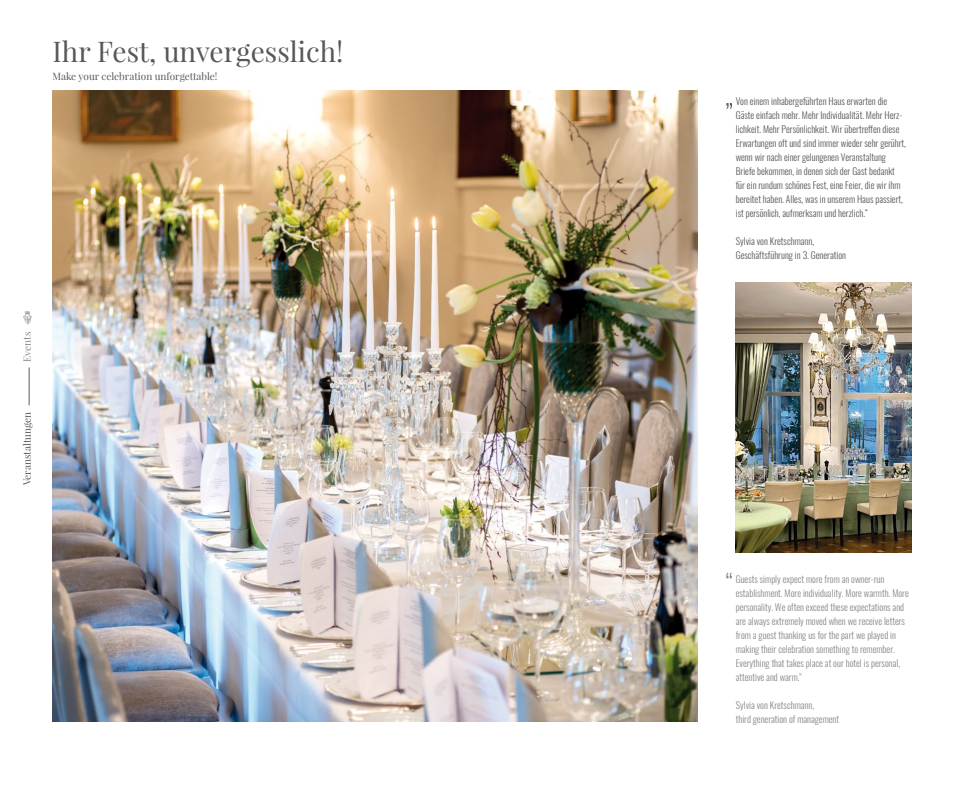
<style>
.page{position:relative;width:964px;height:794px;background:#fff}
.page>*{position:absolute;margin:0;border:0;box-sizing:border-box;transform-origin:0 0}
.t1{font:28px "Playfair Display";color:#58585a}
.t2{font:10px "Playfair Display";color:#58585a}
.t3{font:10px "Playfair Display";color:#87888a}
.t4{font:300 9.5px/14px "Oswald";color:#58585a}
.t5{font:300 9.5px/14px "Oswald";color:#87888a}
</style>
<div class="page">
<img style="left:52px;top:91px;width:645px;height:630px">
<hr style="left:29px;top:367px;width:1px;height:38px;background:#58585a">
<img style="left:735px;top:283px;width:176px;height:269px">
<svg style="left:23px;top:311px;width:9px;height:13px"></svg>
<svg style="left:726px;top:103px;width:6px;height:6px"></svg>
<svg style="left:726px;top:572px;width:6px;height:6px"></svg>
<h1 class="t1" style="left:52px;top:33px;width:292px">Ihr Fest, unvergesslich!</h1>
<p class="t2" style="left:52px;top:69px;width:167px">Make your celebration unforgettable!</p>
<p class="t3" style="left:21px;top:362px;width:31px;rotate:-90deg">Events</p>
<p class="t2" style="left:21px;top:485px;width:75px;rotate:-90deg">Veranstaltungen</p>
<p class="t4" style="left:736px;top:93px;width:172px">Von einem inhabergeführten Haus erwarten die Gäste einfach mehr. Mehr Individualität. Mehr Herz&shy;lichkeit. Mehr Persönlichkeit. Wir übertreffen diese Erwartungen oft und sind immer wieder sehr gerührt, wenn wir nach einer gelungenen Veranstaltung Briefe bekommen, in denen sich der Gast bedankt für ein rundum schönes Fest, eine Feier, die wir ihm bereitet haben. Alles, was in unserem Haus passiert, ist persönlich, aufmerksam und herzlich.“</p>
<p class="t4" style="left:736px;top:233px;width:112px">Sylvia von Kretschmann,<br>Geschäftsführung in 3. Generation</p>
<p class="t5" style="left:736px;top:571px;width:174px">Guests simply expect more from an owner-run establishment. More individuality. More warmth. More personality. We often exceed these expectations and are always extremely moved when we receive letters from a guest thanking us for the part we played in making their celebration something to remember.<br>Everything that takes place at our hotel is personal, attentive and warm."</p>
<p class="t5" style="left:736px;top:697px;width:105px">Sylvia von Kretschmann,<br>third generation of management</p>
</div>
